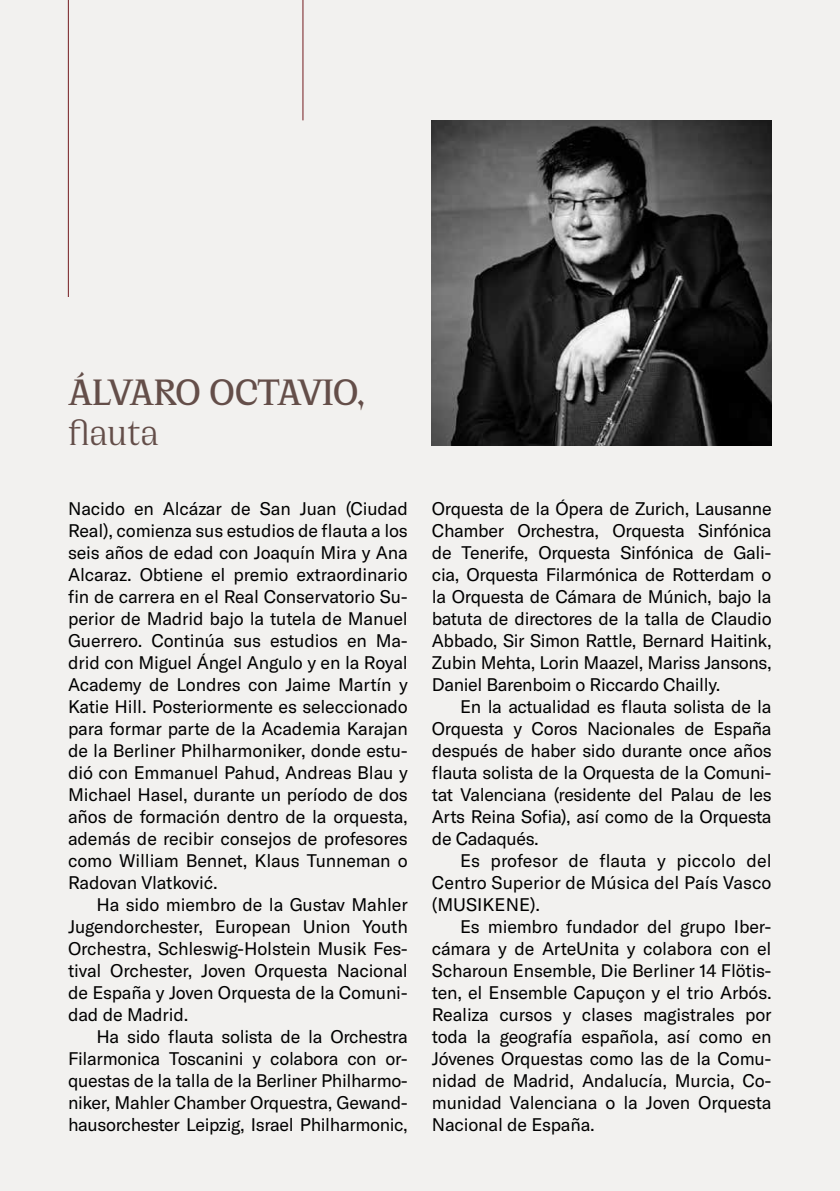
<style>
.page{position:relative;width:840px;height:1191px;background:#fff}
.page>*{position:absolute;margin:0;border:0;box-sizing:border-box;transform-origin:0 0}
.t1{font:700 40px "Cirka";letter-spacing:-.04em;color:#644e49}
.t2{font:40px "Cirka";color:#644e49}
.t3{font:18px/22px "GT America";letter-spacing:-.02em;color:#000;text-align:justify}
</style>
<div class="page">
<div style="left:0;top:0;width:839px;height:1191px;background:#f2f1ef"></div>
<hr style="left:68px;top:0;width:1px;height:297px;background:#751c20">
<hr style="left:302px;top:0;width:1px;height:120px;background:#751c20">
<img style="left:431px;top:121px;width:340px;height:324px">
<h1 class="t1" style="left:68px;top:368px;width:298px">ÁLVARO OCTAVIO,</h1>
<h1 class="t2" style="left:68px;top:408px;width:93px">flauta</h1>
<p class="t3" style="left:68px;top:497px;width:341px">Nacido en Alcázar de San Juan (Ciudad Real), comienza sus estudios de flauta a los seis años de edad con Joaquín Mira y Ana Alcaraz. Obtiene el premio extraordinario fin de carrera en el Real Conservatorio Su&shy;perior de Madrid bajo la tutela de Manuel Guerrero. Continúa sus estudios en Ma&shy;drid con Miguel Ángel Angulo y en la Royal Academy de Londres con Jaime Martín y Katie Hill. Posteriormente es seleccionado para formar parte de la Academia Karajan de la Berliner Philharmoniker, donde estu&shy;dió con Emmanuel Pahud, Andreas Blau y Michael Hasel, durante un período de dos años de formación dentro de la orquesta, además de recibir consejos de profesores como William Bennet, Klaus Tunneman o Radovan Vlatković.</p>
<p class="t3" style="left:68px;top:893px;width:341px;text-indent:28px">Ha sido miembro de la Gustav Mahler Jugendorchester, European Union Youth Orchestra, Schleswig-Holstein Musik Fes&shy;tival Orchester, Joven Orquesta Nacional de España y Joven Orquesta de la Comuni&shy;dad de Madrid.</p>
<p class="t3" style="left:68px;top:1025px;width:341px;text-indent:28px">Ha sido flauta solista de la Orchestra Filarmonica Toscanini y colabora con or&shy;questas de la talla de la Berliner Philharmo&shy;niker, Mahler Chamber Orquestra, Gewand&shy;hausorchester Leipzig, Israel Philharmonic,</p>
<p class="t3" style="left:431px;top:497px;width:341px">Orquesta de la Ópera de Zurich, Lausanne Chamber Orchestra, Orquesta Sinfónica de Tenerife, Orquesta Sinfónica de Gali&shy;cia, Orquesta Filarmónica de Rotterdam o la Orquesta de Cámara de Múnich, bajo la batuta de directores de la talla de Claudio Abbado, Sir Simon Rattle, Bernard Haitink, Zubin Mehta, Lorin Maazel, Mariss Jansons, Daniel Barenboim o Riccardo Chailly.</p>
<p class="t3" style="left:431px;top:695px;width:341px;text-indent:28px">En la actualidad es flauta solista de la Orquesta y Coros Nacionales de España después de haber sido durante once años flauta solista de la Orquesta de la Comuni&shy;tat Valenciana (residente del Palau de les Arts Reina Sofia), así como de la Orquesta de Cadaqués.</p>
<p class="t3" style="left:431px;top:849px;width:341px;text-indent:28px">Es profesor de flauta y piccolo del Centro Superior de Música del País Vasco (MUSIKENE).</p>
<p class="t3" style="left:431px;top:915px;width:341px;text-indent:28px">Es miembro fundador del grupo Iber&shy;cámara y de ArteUnita y colabora con el Scharoun Ensemble, Die Berliner 14 Flötis&shy;ten, el Ensemble Capuçon y el trio Arbós.<br>Realiza cursos y clases magistrales por toda la geografía española, así como en Jóvenes Orquestas como las de la Comu&shy;nidad de Madrid, Andalucía, Murcia, Co&shy;munidad Valenciana o la Joven Orquesta Nacional de España.</p>
</div>
